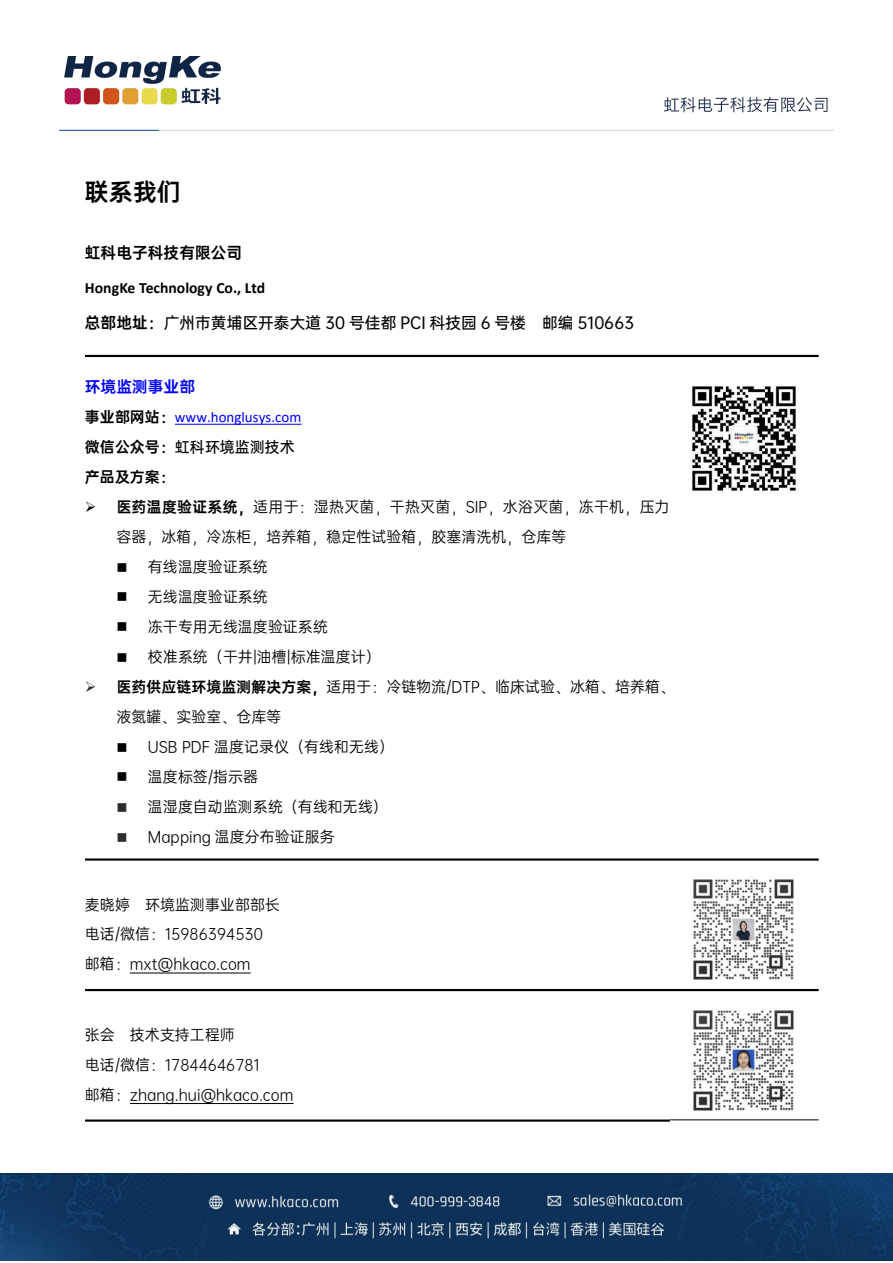
<style>
.page{position:relative;width:893px;height:1263px;background:#fff}
.page>*{position:absolute;margin:0;border:0;box-sizing:border-box;transform-origin:0 0}
.t1{font:24px "OPPO Sans B";color:#000}
.t2{font:15.75px "OPPO Sans M";color:#000}
.t3{font:700 15.75px "Calibri";color:#000}
.t4{font:15.75px "OPPO Sans B";color:#000}
.t5{font:15.75px "OPPO Sans B";letter-spacing:.005em;color:#00f}
.t6{font:15px/30px "OPPO Sans R";color:#000}
.t7{font:15px "Calibri";letter-spacing:.005em;color:#00f}
.t8{font:15px "OPPO Sans M";color:#000}
.t9{font:15px "OPPO Sans B";color:#000}
.s1{font-family:"OPPO Sans B"}
.s2{font-family:"OPPO Sans B";color:#000}
.s3{color:#2c2c2c}
</style>
<div class="page">
<img style="left:0;top:1174px;width:893px;height:87px">
<img style="left:59px;top:56px;width:769px;height:74px">
<hr style="left:175px;top:424px;width:127px;height:1px;background:#00f">
<img style="left:692px;top:386px;width:105px;height:105px">
<hr style="left:130px;top:973px;width:121px;height:1px;background:#000">
<img style="left:693px;top:879px;width:101px;height:101px">
<hr style="left:130px;top:1103px;width:164px;height:1px;background:#000">
<img style="left:693px;top:1010px;width:101px;height:101px">
<hr style="left:85px;top:355px;width:734px;height:2px;background:#000">
<hr style="left:85px;top:858px;width:734px;height:3px;background:#000">
<hr style="left:85px;top:989px;width:734px;height:2px;background:#000">
<hr style="left:85px;top:1119px;width:585px;height:3px;background:#000">
<hr style="left:670px;top:1119px;width:149px;height:1px;background:#000">
<h1 class="t1" style="left:85px;top:171px;width:97px">联系我们</h1>
<p class="t4" style="left:85px;top:239px;width:159px">虹科电子科技有限公司</p>
<p class="t3" style="left:85px;top:276px;width:182px">HongKe Technology Co., Ltd</p>
<p class="t2" style="left:85px;top:309px;width:551px"><span class="s1">总部地址：</span>广州市黄埔区开泰大道 30 号佳都 PCI 科技园 6 号楼 邮编 510663</p>
<p class="t5" style="left:85px;top:373px;width:112px">环境监测事业部</p>
<p class="t7" style="left:85px;top:407px;width:218px"><span class="s2">事业部网站：</span>www.honglusys.com</p>
<p class="t8" style="left:85px;top:435px;width:211px"><span class="s1">微信公众号：</span>虹科环境监测技术</p>
<p class="t9" style="left:85px;top:464px;width:91px">产品及方案：</p>
<p class="t6" style="left:116px;top:491px;width:555px;text-indent:-32px">➢ <span class="s1">医药温度验证系统，</span>适用于：湿热灭菌，干热灭菌，SIP，水浴灭菌，冻干机，压力容器，冰箱，冷冻柜，培养箱，稳定性试验箱，胶塞清洗机，仓库等</p>
<p class="t6" style="left:116px;top:551px;width:153px">■ 有线温度验证系统</p>
<p class="t6" style="left:116px;top:581px;width:153px">■ 无线温度验证系统</p>
<p class="t6" style="left:116px;top:611px;width:213px">■ 冻干专用无线温度验证系统</p>
<p class="t6" style="left:116px;top:641px;width:266px">■ 校准系统（干井|油槽|标准温度计）</p>
<p class="t6" style="left:116px;top:671px;width:560px;text-indent:-32px"><span class="s3">➢</span> <span class="s1">医药供应链环境监测解决方案，</span>适用于：冷链物流/DTP、临床试验、冰箱、培养箱、液氮罐、实验室、仓库等</p>
<p class="t6" style="left:116px;top:731px;width:279px">■ USB PDF 温度记录仪（有线和无线）</p>
<p class="t6" style="left:116px;top:761px;width:143px">■ 温度标签/指示器</p>
<p class="t6" style="left:116px;top:791px;width:273px"><span class="s3">■</span> 温湿度自动监测系统（有线和无线）</p>
<p class="t6" style="left:116px;top:821px;width:220px"><span class="s3">■</span> Mapping 温度分布验证服务</p>
<p class="t6" style="left:85px;top:888px;width:196px">麦晓婷 环境监测事业部部长电话/微信：15986394530邮箱：mxt@hkaco.com</p>
<p class="t6" style="left:85px;top:1019px;width:210px">张会 技术支持工程师<br>电话/微信：17844646781<br>邮箱：zhang.hui@hkaco.com</p>
</div>
